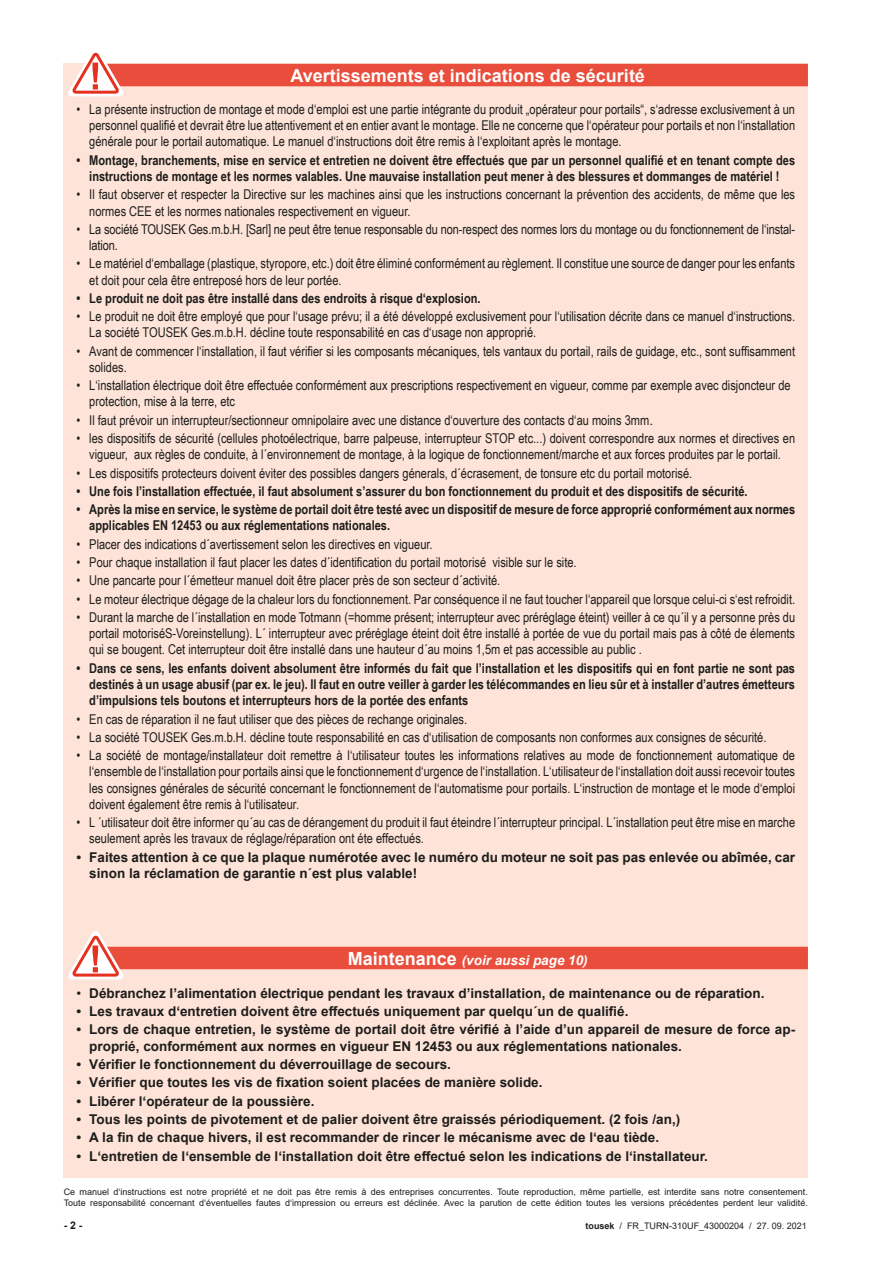
<style>
.page{position:relative;width:893px;height:1263px;background:#fff}
.page>*{position:absolute;margin:0;border:0;box-sizing:border-box;transform-origin:0 0}
.t1{font:700 18px "Arial";color:#fff}
.t2{font:13.5px/16.2px "Arial Narrow";color:#1d1d1b}
.t3{font:700 13.5px/16.2px "Arial";color:#1d1d1b}
.t4{font:700 13.5px/16.2px "Arial Narrow";color:#1d1d1b;text-align:center}
.t5{font:italic 700 13.5px "Arial";color:#fff}
.t6{font:700 10.5px "Arial";color:#1d1d1b}
.t7{font:9px/10.8px "Arial";color:#1d1d1b}
.s1{font-family:"Arial"}
.s2{font-style:normal;font-size:18px}
.s3{font-weight:400}
.s4{font-weight:700}
</style>
<div class="page">
<div style="left:64px;top:64px;width:744px;height:893px;background:#fde3d8"></div>
<div style="left:85px;top:64px;width:723px;height:22px;background:#e94e3c"></div>
<svg style="left:65px;top:52px;width:61px;height:45px"></svg>
<div style="left:64px;top:947px;width:744px;height:231px;background:#fde3d8"></div>
<div style="left:85px;top:947px;width:723px;height:22px;background:#e94e3c"></div>
<svg style="left:68px;top:931px;width:58px;height:49px"></svg>
<h1 class="t1" style="left:290px;top:63px;width:356px">Avertissements et indications de sécurité</h1>
<p class="t2" style="left:89px;top:101px;width:707px;text-align:justify;text-indent:-13px">• La présente instruction de montage et mode d‘emploi est une partie intégrante du produit „opérateur pour portails“, s‘adresse exclusivement à un personnel qualifié et devrait être lue attentivement et en entier avant le montage. Elle ne concerne que l‘opérateur pour portails et non l‘installation générale pour le portail automatique. Le manuel d‘instructions doit être remis à l‘exploitant après le montage.</p>
<p class="t4" style="left:77px;top:151px;width:720px">• Montage, branchements, mise en service et entretien ne doivent être effectués que par un personnel qualifié et en tenant compte des instructions de montage et les normes valables. Une mauvaise installation peut mener à des blessures et dommanges de matériel !</p>
<p class="t2" style="left:89px;top:186px;width:707px;text-indent:-13px">• Il faut observer et respecter la Directive sur les machines ainsi que les instructions concernant la prévention des accidents, de même que les normes CEE et les normes nationales respectivement en vigueur.</p>
<p class="t2" style="left:89px;top:220px;width:707px;text-indent:-13px">• La société TOUSEK Ges.m.b.H. [Sarl] ne peut être tenue responsable du non-respect des normes lors du montage ou du fonctionnement de l‘instal&shy;lation.</p>
<p class="t2" style="left:89px;top:255px;width:707px;text-indent:-13px">• Le matériel d‘emballage (plastique, styropore, etc.) doit être éliminé conformément au règlement. Il constitue une source de danger pour les enfants et doit pour cela être entreposé hors de leur portée.</p>
<p class="t4" style="left:77px;top:289px;width:406px">• Le produit ne doit pas être installé dans des endroits à risque d‘explosion.</p>
<p class="t2" style="left:89px;top:308px;width:707px;text-indent:-13px">• Le produit ne doit être employé que pour l‘usage prévu; il a été développé exclusivement pour l‘utilisation décrite dans ce manuel d‘instructions.<br>La société TOUSEK Ges.m.b.H. décline toute responsabilité en cas d‘usage non approprié.</p>
<p class="t2" style="left:89px;top:342px;width:707px;text-indent:-13px">• Avant de commencer l‘installation, il faut vérifier si les composants mécaniques, tels vantaux du portail, rails de guidage, etc., sont suffisamment solides.</p>
<p class="t2" style="left:89px;top:377px;width:703px;text-indent:-13px">• L‘installation électrique doit être effectuée conformément aux prescriptions respectivement en vigueur, comme par exemple avec disjoncteur de protection, mise à la terre, etc</p>
<p class="t2" style="left:77px;top:411px;width:578px">• Il faut prévoir un interrupteur/sectionneur omnipolaire avec une distance d‘ouverture des contacts d‘au moins 3mm<span class="s1">.</span></p>
<p class="t2" style="left:77px;top:430px;width:720px;text-align:center">• les dispositifs de sécurité (cellules photoélectrique, barre palpeuse, interrupteur STOP etc...) doivent correspondre aux normes et directives en vigueur, aux règles de conduite, à l´environnement de montage, à la logique de fonctionnement/marche et aux forces produites par le portail.</p>
<p class="t2" style="left:77px;top:464px;width:617px">• Les dispositifs protecteurs doivent éviter des possibles dangers génerals, d´écrasement, de tonsure etc du portail motorisé.</p>
<p class="t4" style="left:77px;top:482px;width:672px">• Une fois l’installation effectuée, il faut absolument s’assurer du bon fonctionnement du produit et des dispositifs de sécurité.</p>
<p class="t4" style="left:89px;top:501px;width:707px;text-align:left;text-indent:-13px">• Après la mise en service, le système de portail doit être testé avec un dispositif de mesure de force approprié conformément aux normes applicables EN 12453 ou aux réglementations nationales.</p>
<p class="t2" style="left:77px;top:535px;width:358px">• Placer des indications d´avertissement selon les directives en vigueur.</p>
<p class="t2" style="left:77px;top:554px;width:502px">• Pour chaque installation il faut placer les dates d´identification du portail motorisé visible sur le site.</p>
<p class="t2" style="left:77px;top:572px;width:425px">• Une pancarte pour l´émetteur manuel doit être placer près de son secteur d´activité.</p>
<p class="t2" style="left:77px;top:590px;width:720px">• Le moteur électrique dégage de la chaleur lors du fonctionnement. Par conséquence il ne faut toucher l‘appareil que lorsque celui-ci s‘est refroidit.</p>
<p class="t2" style="left:89px;top:609px;width:707px;text-align:justify;text-indent:-13px">• Durant la marche de l´installation en mode Totmann (=homme présent; interrupteur avec préréglage éteint) veiller à ce qu´il y a personne près du portail motoriséS-Voreinstellung). L´ interrupteur avec préréglage éteint doit être installé à portée de vue du portail mais pas à côté de élements qui se bougent. Cet interrupteur doit être installé dans une hauteur d´au moins 1,5m et pas accessible au public .</p>
<p class="t4" style="left:89px;top:659px;width:707px;text-align:justify;text-indent:-13px">• Dans ce sens, les enfants doivent absolument être informés du fait que l’installation et les dispositifs qui en font partie ne sont pas destinés à un usage abusif (par ex. le jeu). Il faut en outre veiller à garder les télécommandes en lieu sûr et à installer d’autres émetteurs d’impulsions tels boutons et interrupteurs hors de la portée des enfants</p>
<p class="t2" style="left:77px;top:710px;width:392px">• En cas de réparation il ne faut utiliser que des pièces de rechange originales.</p>
<p class="t2" style="left:77px;top:728px;width:691px">• La société TOUSEK Ges.m.b.H. décline toute responsabilité en cas d‘utilisation de composants non conformes aux consignes de sécurité.</p>
<p class="t2" style="left:89px;top:747px;width:707px;text-align:justify;text-indent:-13px">• La société de montage/installateur doit remettre à l‘utilisateur toutes les informations relatives au mode de fonctionnement automatique de l‘ensemble de l‘installation pour portails ainsi que le fonctionnement d‘urgence de l‘installation. L‘utilisateur de l‘installation doit aussi recevoir toutes les consignes générales de sécurité concernant le fonctionnement de l‘automatisme pour portails. L‘instruction de montage et le mode d‘emploi doivent également être remis à l‘utilisateur.</p>
<p class="t2" style="left:89px;top:814px;width:707px;text-indent:-13px">• L ´utilisateur doit être informer qu´au cas de dérangement du produit il faut éteindre l´interrupteur principal. L´installation peut être mise en marche seulement après les travaux de réglage/réparation ont éte effectués.</p>
<p class="t3" style="left:89px;top:849px;width:707px;text-indent:-13px">• Faites attention à ce que la plaque numérotée avec le numéro du moteur ne soit pas pas enlevée ou abîmée, car sinon la réclamation de garantie n´est plus valable!</p>
<p class="t5" style="left:348px;top:951px;width:242px"><span class="s2">Maintenance</span> (voir aussi page 10)</p>
<p class="t3" style="left:77px;top:985px;width:689px"><span class="s3">•</span> Débranchez l’alimentation électrique pendant les travaux d’installation, de maintenance ou de réparation.</p>
<p class="t3" style="left:77px;top:1003px;width:553px">• Les travaux d‘entretien doivent être effectués uniquement par quelqu´un de qualifié.</p>
<p class="t3" style="left:89px;top:1022px;width:707px;text-indent:-13px">• Lors de chaque entretien, le système de portail doit être vérifié à l’aide d’un appareil de mesure de force ap&shy;proprié, conformément aux normes en vigueur EN 12453 ou aux réglementations nationales.</p>
<p class="t3" style="left:77px;top:1056px;width:376px">• Vérifier le fonctionnement du déverrouillage de secours.</p>
<p class="t3" style="left:77px;top:1074px;width:467px">• Vérifier que toutes les vis de fixation soient placées de manière solide.</p>
<p class="t3" style="left:77px;top:1093px;width:239px">• Libérer l‘opérateur de la poussière.</p>
<p class="t3" style="left:77px;top:1111px;width:605px">• Tous les points de pivotement et de palier doivent être graissés périodiquement. (2 fois /an,)</p>
<p class="t3" style="left:77px;top:1129px;width:584px">• A la fin de chaque hivers, il est recommander de rincer le mécanisme avec de l‘eau tiède.</p>
<p class="t3" style="left:77px;top:1148px;width:633px">• L‘entretien de l‘ensemble de l‘installation doit être effectué selon les indications de l‘installateur.</p>
<p class="t7" style="left:64px;top:1187px;width:746px">Ce manuel d‘instructions est notre propriété et ne doit pas être remis à des entreprises concurrentes. Toute reproduction, même partielle, est interdite sans notre consentement.<br>Toute responsabilité concernant d‘éventuelles fautes d‘impression ou erreurs est déclinée. Avec la parution de cette édition toutes les versions précédentes perdent leur validité.</p>
<p class="t6" style="left:64px;top:1218px;width:20px">- 2 -</p>
<p class="t7" style="left:586px;top:1220px;width:223px"><span class="s4">tousek</span> / FR_TURN-310UF_43000204 / 27. 09. 2021</p>
</div>
